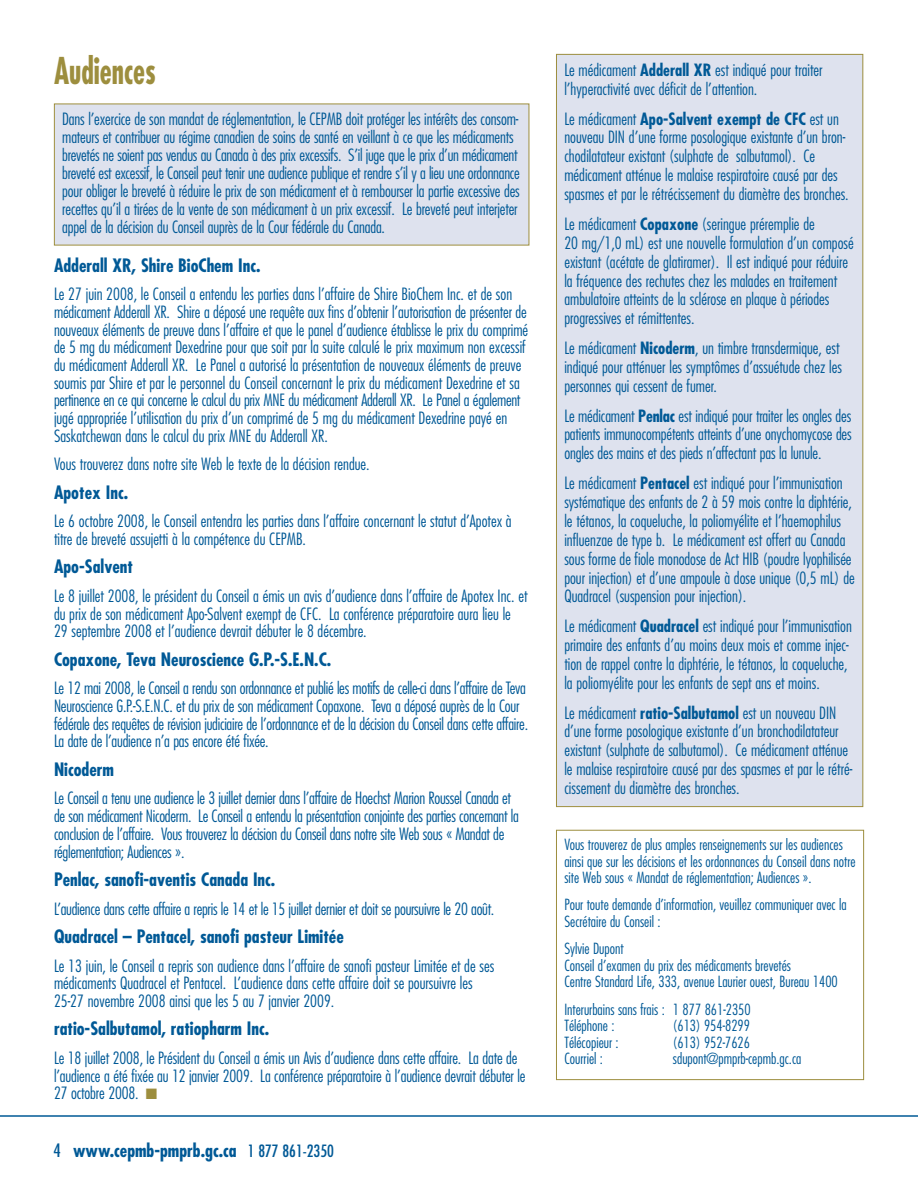
<style>
.page{position:relative;width:918px;height:1188px;background:#fff}
.page>*{position:absolute;margin:0;border:0;box-sizing:border-box;transform-origin:0 0}
.t1{font:700 condensed 36px "Futura LT";color:#9d8e3e;scale:.8 1}
.t2{font:700 condensed 18px "Futura LT";color:#005996}
.t3{font:300 condensed 16.5px/18.9px "Futura LT";color:#005996}
.t4{font:300 condensed 15px/16.5px "Futura LT";color:#005996}
.s1{color:#9d8e3e}
.s2{font-weight:400}
.s3{font-weight:400;font-size:16.5px}
.s4{font-weight:700}
</style>
<div class="page">
<hr style="left:0;top:1115px;width:918px;height:2px;background:#005996">
<div style="left:557px;top:55px;width:305px;height:751px;background:#dee2ee"></div>
<div style="left:556px;top:830px;width:308px;height:250px;border:1px solid #9d8e3e"></div>
<div style="left:55px;top:104px;width:474px;height:141px;background:#dee2ee"></div>
<h1 class="t1" style="left:54px;top:55px;width:129px">Audiences</h1>
<p class="t3" style="left:62px;top:111px;width:459px;line-height:18px">Dans l’exercice de son mandat de réglementation, le CEPMB doit protéger les intérêts des consom&shy;mateurs et contribuer au régime canadien de soins de santé en veillant à ce que les médicaments brevetés ne soient pas vendus au Canada à des prix excessifs. S’il juge que le prix d’un médicament breveté est excessif, le Conseil peut tenir une audience publique et rendre s’il y a lieu une ordonnance pour obliger le breveté à réduire le prix de son médicament et à rembourser la partie excessive des recettes qu’il a tirées de la vente de son médicament à un prix excessif. Le breveté peut interjeter appel de la décision du Conseil auprès de la Cour fédérale du Canada.</p>
<p class="t2" style="left:54px;top:257px;width:208px">Adderall XR, Shire BioChem Inc.</p>
<p class="t3" style="left:54px;top:286px;width:476px;line-height:17.7px">Le 27 juin 2008, le Conseil a entendu les parties dans l’affaire de Shire BioChem Inc. et de son médicament Adderall XR. Shire a déposé une requête aux fins d’obtenir l’autorisation de présenter de nouveaux éléments de preuve dans l’affaire et que le panel d’audience établisse le prix du comprimé de 5 mg du médicament Dexedrine pour que soit par la suite calculé le prix maximum non excessif du médicament Adderall XR. Le Panel a autorisé la présentation de nouveaux éléments de preuve soumis par Shire et par le personnel du Conseil concernant le prix du médicament Dexedrine et sa pertinence en ce qui concerne le calcul du prix MNE du médicament Adderall XR. Le Panel a également jugé appropriée l’utilisation du prix d’un comprimé de 5 mg du médicament Dexedrine payé en Saskatchewan dans le calcul du prix MNE du Adderall XR.</p>
<p class="t3" style="left:54px;top:456px;width:317px">Vous trouverez dans notre site Web le texte de la décision rendue.</p>
<p class="t2" style="left:54px;top:484px;width:76px">Apotex Inc.</p>
<p class="t3" style="left:54px;top:514px;width:459px;line-height:17.7px">Le 6 octobre 2008, le Conseil entendra les parties dans l’affaire concernant le statut d’Apotex à titre de breveté assujetti à la compétence du CEPMB.</p>
<p class="t2" style="left:54px;top:559px;width:81px">Apo-Salvent</p>
<p class="t3" style="left:54px;top:588px;width:475px;line-height:17.7px">Le 8 juillet 2008, le président du Conseil a émis un avis d’audience dans l’affaire de Apotex Inc. et du prix de son médicament Apo-Salvent exempt de CFC. La conférence préparatoire aura lieu le<br>29 septembre 2008 et l’audience devrait débuter le 8 décembre.</p>
<p class="t2" style="left:54px;top:651px;width:279px">Copaxone, Teva Neuroscience G.P.-S.E.N.C.</p>
<p class="t3" style="left:54px;top:681px;width:476px;line-height:17.7px">Le 12 mai 2008, le Conseil a rendu son ordonnance et publié les motifs de celle-ci dans l’affaire de Teva Neuroscience G.P.-S.E.N.C. et du prix de son médicament Copaxone. Teva a déposé auprès de la Cour fédérale des requêtes de révision judiciaire de l’ordonnance et de la décision du Conseil dans cette affaire.<br>La date de l’audience n’a pas encore été fixée.</p>
<p class="t2" style="left:54px;top:761px;width:62px">Nicoderm</p>
<p class="t3" style="left:54px;top:791px;width:466px;line-height:17.7px">Le Conseil a tenu une audience le 3 juillet dernier dans l’affaire de Hoechst Marion Roussel Canada et de son médicament Nicoderm. Le Conseil a entendu la présentation conjointe des parties concernant la conclusion de l’affaire. Vous trouverez la décision du Conseil dans notre site Web sous « Mandat de réglementation; Audiences ».</p>
<p class="t2" style="left:54px;top:872px;width:223px">Penlac, sanofi-aventis Canada Inc.</p>
<p class="t3" style="left:54px;top:900px;width:442px">L’audience dans cette affaire a repris le 14 et le 15 juillet dernier et doit se poursuivre le 20 août.</p>
<p class="t2" style="left:54px;top:929px;width:291px">Quadracel – Pentacel, sanofi pasteur Limitée</p>
<p class="t3" style="left:54px;top:958px;width:442px;line-height:17.7px">Le 13 juin, le Conseil a repris son audience dans l’affaire de sanofi pasteur Limitée et de ses médicaments Quadracel et Pentacel. L’audience dans cette affaire doit se poursuivre les<br>25-27 novembre 2008 ainsi que les 5 au 7 janvier 2009.</p>
<p class="t2" style="left:54px;top:1021px;width:217px">ratio-Salbutamol, ratiopharm Inc.</p>
<p class="t3" style="left:54px;top:1050px;width:473px;line-height:17.7px">Le 18 juillet 2008, le Président du Conseil a émis un Avis d’audience dans cette affaire. La date de l’audience a été fixée au 12 janvier 2009. La conférence préparatoire à l’audience devrait débuter le<br>27 octobre 2008. <span class="s1">■</span></p>
<p class="t2" style="left:53px;top:1142px;width:282px"><span class="s2">4</span> www.cepmb-pmprb.gc.ca <span class="s3">1 877 861-2350</span></p>
<p class="t3" style="left:564px;top:62px;width:260px">Le médicament <span class="s4">Adderall XR</span> est indiqué pour traiter l’hyperactivité avec déficit de l’attention.</p>
<p class="t3" style="left:564px;top:110px;width:286px">Le médicament <span class="s4">Apo-Salvent exempt de CFC</span> est un nouveau DIN d’une forme posologique existante d’un bron&shy;chodilatateur existant (sulphate de salbutamol). Ce médicament atténue le malaise respiratoire causé par des spasmes et par le rétrécissement du diamètre des bronches.</p>
<p class="t3" style="left:564px;top:215px;width:291px">Le médicament <span class="s4">Copaxone</span> (seringue préremplie de<br>20 mg/1,0 mL) est une nouvelle formulation d’un composé existant (acétate de glatiramer). Il est indiqué pour réduire la fréquence des rechutes chez les malades en traitement ambulatoire atteints de la sclérose en plaque à périodes progressives et rémittentes.</p>
<p class="t3" style="left:564px;top:340px;width:279px">Le médicament <span class="s4">Nicoderm</span>, un timbre transdermique, est indiqué pour atténuer les symptômes d’assuétude chez les personnes qui cessent de fumer.</p>
<p class="t3" style="left:564px;top:407px;width:289px;text-align:justify">Le médicament <span class="s4">Penlac</span> est indiqué pour traiter les ongles des patients immunocompétents atteints d’une onychomycose des ongles des mains et des pieds n’affectant pas la lunule.</p>
<p class="t3" style="left:564px;top:475px;width:292px">Le médicament <span class="s4">Pentacel</span> est indiqué pour l’immunisation systématique des enfants de 2 à 59 mois contre la diphtérie, le tétanos, la coqueluche, la poliomyélite et l’haemophilus influenzae de type b. Le médicament est offert au Canada sous forme de fiole monodose de Act HIB (poudre lyophilisée pour injection) et d’une ampoule à dose unique (0,5 mL) de Quadracel (suspension pour injection).</p>
<p class="t3" style="left:564px;top:618px;width:289px">Le médicament <span class="s4">Quadracel</span> est indiqué pour l’immunisation primaire des enfants d’au moins deux mois et comme injec&shy;tion de rappel contre la diphtérie, le tétanos, la coqueluche, la poliomyélite pour les enfants de sept ans et moins.</p>
<p class="t3" style="left:564px;top:704px;width:289px">Le médicament <span class="s4">ratio-Salbutamol</span> est un nouveau DIN d’une forme posologique existante d’un bronchodilatateur existant (sulphate de salbutamol). Ce médicament atténue le malaise respiratoire causé par des spasmes et par le rétré&shy;cissement du diamètre des bronches.</p>
<p class="t4" style="left:564px;top:837px;width:293px">Vous trouverez de plus amples renseignements sur les audiences ainsi que sur les décisions et les ordonnances du Conseil dans notre site Web sous « Mandat de réglementation; Audiences ».</p>
<p class="t4" style="left:564px;top:898px;width:284px">Pour toute demande d’information, veuillez communiquer avec la<br>Secrétaire du Conseil :</p>
<p class="t4" style="left:564px;top:941px;width:275px">Sylvie Dupont<br>Conseil d’examen du prix des médicaments brevetés<br>Centre Standard Life, 333, avenue Laurier ouest, Bureau 1400</p>
<p class="t4" style="left:564px;top:1002px;width:188px">Interurbains sans frais : 1 877 861-2350<br>Téléphone :</p>
<p class="t4" style="left:673px;top:1018px;width:79px">(613) 954-8299</p>
<p class="t4" style="left:564px;top:1035px;width:56px">Télécopieur :</p>
<p class="t4" style="left:673px;top:1035px;width:79px">(613) 952-7626</p>
<p class="t4" style="left:564px;top:1051px;width:40px">Courriel :</p>
<p class="t4" style="left:673px;top:1051px;width:130px">sdupont@pmprb-cepmb.gc.ca</p>
</div>
